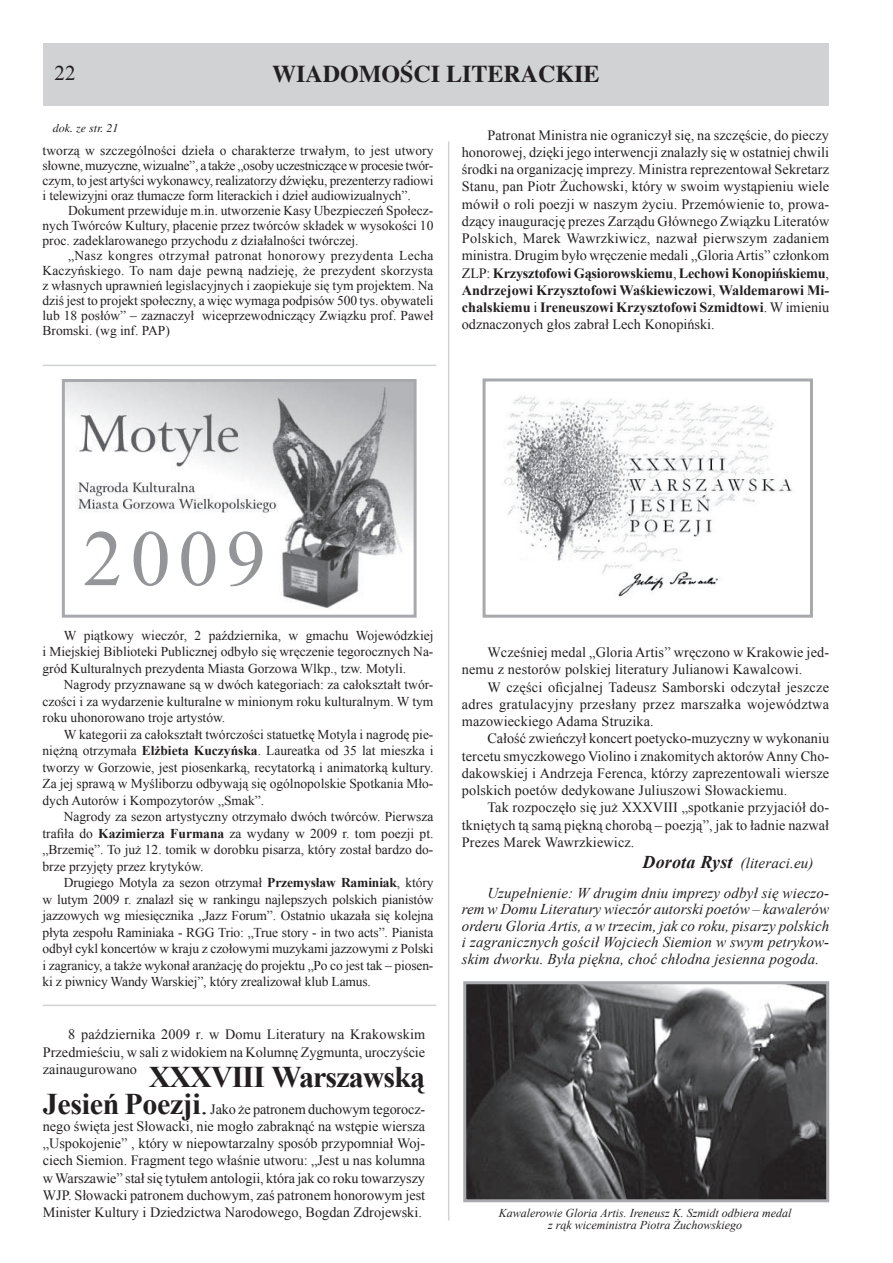
<style>
.page{position:relative;width:893px;height:1263px;background:#fff}
.page>*{position:absolute;margin:0;border:0;box-sizing:border-box;transform-origin:0 0}
.t1{font:79.5px "Times New Roman";color:#939598}
.t2{font:700 30px "Times New Roman";letter-spacing:-.03em;color:#231f20}
.t3{font:700 24px "Toronto";color:#231f20}
.t4{font:21px "Times New Roman";color:#231f20}
.t5{font:italic 15px/16.5px "Times New Roman";letter-spacing:.01em;color:#231f20}
.t6{font:14.25px/17.2px "Times New Roman";letter-spacing:.01em;color:#231f20;text-align:justify}
.t7{font:13.5px/16.5px "Times New Roman";color:#231f20;text-align:justify}
.t8{font:italic 12px/12px "Times New Roman";color:#231f20;text-align:center}
.t9{font:italic 12px "Toronto";color:#231f20}
.s1{font-weight:700}
.s2{font-weight:700;font-size:30px}
.s3{font-size:30px}
.s4{font-weight:700;font-size:18px}
</style>
<div class="page">
<div style="left:43px;top:43px;width:785px;height:63px;background:#d1d2d4"></div>
<hr style="left:448px;top:141px;width:1px;height:1079px;background:#d1d2d4">
<img style="left:66px;top:383px;width:347px;height:225px">
<div style="left:62px;top:379px;width:355px;height:239px;border:3px solid #a8a9ad"></div>
<hr style="left:43px;top:365px;width:393px;height:1px;background:#d1d2d4">
<hr style="left:43px;top:1005px;width:393px;height:1px;background:#d1d2d4">
<img style="left:504px;top:396px;width:288px;height:201px">
<div style="left:483px;top:378px;width:330px;height:240px;border:3px solid #a8a9ad"></div>
<img style="left:467px;top:985px;width:358px;height:213px">
<div style="left:463px;top:981px;width:366px;height:221px;border:3px solid #a8a9ad"></div>
<h3 class="t4" style="left:55px;top:59px;width:11px">22</h3>
<h3 class="t3" style="left:272px;top:60px;width:234px">WIADOMOŚCI LITERAC</h3>
<h3 class="t3" style="left:556px;top:60px;width:36px">KIE</h3>
<p class="t9" style="left:53px;top:121px;width:67px">dok. ze str. 21</p>
<p class="t7" style="left:43px;top:143px;width:393px;line-height:15px">tworzą w szczególności dzieła o charakterze trwałym, to jest utwory słowne, muzyczne, wizualne”, a także „osoby uczestniczące w procesie twór&shy;czym, to jest artyści wykonawcy, realizatorzy dźwięku, prezenterzy radiowi i telewizyjni oraz tłumacze form literackich i dzieł audiowizualnych”.</p>
<p class="t7" style="left:43px;top:203px;width:392px;line-height:15px;text-indent:26px">Dokument przewiduje m.in. utworzenie Kasy Ubezpieczeń Społecz&shy;nych Twórców Kultury, płacenie przez twórców składek w wysokości 10 proc. zadeklarowanego przychodu z działalności twórczej.</p>
<p class="t7" style="left:43px;top:248px;width:393px;line-height:15px;text-indent:26px">„Nasz kongres otrzymał patronat honorowy prezydenta Lecha Kaczyńskiego. To nam daje pewną nadzieję, że prezydent skorzysta z własnych uprawnień legislacyjnych i zaopiekuje się tym projektem. Na dziś jest to projekt społeczny, a więc wymaga podpisów 500 tys. obywateli lub 18 posłów” – zaznaczył wiceprzewodniczący Związku prof. Paweł Bromski. (wg inf. PAP)</p>
<p class="t6" style="left:462px;top:126px;width:369px;text-indent:26px">Patronat Ministra nie ograniczył się, na szczęście, do pieczy honorowej, dzięki jego interwencji znalazły się w ostatniej chwili środki na organizację imprezy. Ministra reprezentował Sekretarz Stanu, pan Piotr Żuchowski, który w swoim wystąpieniu wiele mówił o roli poezji w naszym życiu. Przemówienie to, prowa&shy;dzący inaugurację prezes Zarządu Głównego Związku Literatów Polskich, Marek Wawrzkiwicz, nazwał pierwszym zadaniem ministra. Drugim było wręczenie medali „Gloria Artis” członkom ZLP: <span class="s1">Krzysztofowi Gąsiorowskiemu</span>, <span class="s1">Lechowi Konopińskiemu</span>, <span class="s1">Andrzejowi Krzysztofowi Waśkiewiczowi</span>, <span class="s1">Waldemarowi Mi&shy;chalskiemu</span> i <span class="s1">Ireneuszowi Krzysztofowi Szmidtowi</span>. W imieniu odznaczonych głos zabrał Lech Konopiński.</p>
<h1 class="t1" style="left:83px;top:505px;width:178px">2009</h1>
<p class="t7" style="left:43px;top:627px;width:392px;text-indent:21px">W piątkowy wieczór, 2 października, w gmachu Wojewódzkiej i Miejskiej Biblioteki Publicznej odbyło się wręczenie tegorocznych Na&shy;gród Kulturalnych prezydenta Miasta Gorzowa Wlkp., tzw. Motyli.</p>
<p class="t7" style="left:43px;top:676px;width:392px;text-indent:21px">Nagrody przyznawane są w dwóch kategoriach: za całokształt twór&shy;czości i za wydarzenie kulturalne w minionym roku kulturalnym. W tym roku uhonorowano troje artystów.</p>
<p class="t7" style="left:43px;top:726px;width:392px;text-indent:21px">W kategorii za całokształt twórczości statuetkę Motyla i nagrodę pie&shy;niężną otrzymała <span class="s1">Elżbieta Kuczyńska</span>. Laureatka od 35 lat mieszka i tworzy w Gorzowie, jest piosenkarką, recytatorką i animatorką kultury.<br>Za jej sprawą w Myśliborzu odbywają się ogólnopolskie Spotkania Mło&shy;dych Autorów i Kompozytorów „Smak”.</p>
<p class="t7" style="left:43px;top:808px;width:392px;text-indent:21px">Nagrody za sezon artystyczny otrzymało dwóch twórców. Pierwsza trafiła do <span class="s1">Kazimierza Furmana</span> za wydany w 2009 r. tom poezji pt. „Brzemię”. To już 12. tomik w dorobku pisarza, który został bardzo do&shy;brze przyjęty przez krytyków.</p>
<p class="t7" style="left:43px;top:874px;width:393px;text-indent:21px">Drugiego Motyla za sezon otrzymał <span class="s1">Przemysław Raminiak</span>, który w lutym 2009 r. znalazł się w rankingu najlepszych polskich pianistów jazzowych wg miesięcznika „Jazz Forum”. Ostatnio ukazała się kolejna płyta zespołu Raminiaka - RGG Trio: „True story - in two acts”. Pianista odbył cykl koncertów w kraju z czołowymi muzykami jazzowymi z Polski i zagranicy, a także wykonał aranżację do projektu „Po co jest tak – piosen&shy;ki z piwnicy Wandy Warskiej”, który zrealizował klub Lamus.</p>
<p class="t6" style="left:43px;top:1025px;width:384px;line-height:17.7px;text-indent:26px">8 października 2009 r. w Domu Literatury na Krakowskim Przedmieściu, w sali z widokiem na Kolumnę Zygmunta, uroczyście zainaugurowano</p>
<h2 class="t2" style="left:149px;top:1056px;width:278px">XXXVIII Warszawską</h2>
<p class="t6" style="left:43px;top:1100px;width:384px"><span class="s2">Jesień Poezji</span><span class="s3">.</span> Jako że patronem duchowym tegorocz&shy;nego święta jest Słowacki, nie mogło zabraknąć na wstępie wiersza „Uspokojenie” , który w niepowtarzalny sposób przypomniał Woj&shy;ciech Siemion. Fragment tego właśnie utworu: „Jest u nas kolumna w Warszawie” stał się tytułem antologii, która jak co roku towarzyszy WJP. Słowacki patronem duchowym, zaś patronem honorowym jest Minister Kultury i Dziedzictwa Narodowego, Bogdan Zdrojewski.</p>
<p class="t6" style="left:462px;top:643px;width:369px;text-indent:26px">Wcześniej medal „Gloria Artis” wręczono w Krakowie jed&shy;nemu z nestorów polskiej literatury Julianowi Kawalcowi.</p>
<p class="t6" style="left:462px;top:678px;width:369px;text-indent:26px">W części oficjalnej Tadeusz Samborski odczytał jeszcze adres gratulacyjny przesłany przez marszałka województwa mazowieckiego Adama Struzika.</p>
<p class="t6" style="left:462px;top:730px;width:369px;text-indent:26px">Całość zwieńczył koncert poetycko-muzyczny w wykonaniu tercetu smyczkowego Violino i znakomitych aktorów Anny Cho&shy;dakowskiej i Andrzeja Ferenca, którzy zaprezentowali wiersze polskich poetów dedykowane Juliuszowi Słowackiemu.</p>
<p class="t6" style="left:462px;top:799px;width:369px;text-indent:26px">Tak rozpoczęło się już XXXVIII „spotkanie przyjaciół do&shy;tkniętych tą samą piękną chorobą – poezją”, jak to ładnie nazwał Prezes Marek Wawrzkiewicz.</p>
<p class="t5" style="left:487px;top:847px;width:343px;line-height:30px;text-indent:155px"><span class="s4">Dorota Ryst</span> (literaci.eu)<br>Uzupełnienie: W drugim dniu imprezy odbył się wieczo-</p>
<p class="t5" style="left:462px;top:901px;width:369px;text-align:justify">rem w Domu Literatury wieczór autorski poetów – kawalerów orderu Gloria Artis, a w trzecim, jak co roku, pisarzy polskich i zagranicznych gościł Wojciech Siemion w swym petrykow&shy;skim dworku. Była piękna, choć chłodna jesienna pogoda.</p>
<p class="t8" style="left:499px;top:1207px;width:294px">Kawalerowie Gloria Artis. Ireneusz K. Szmidt odbiera medal z rąk wiceministra Piotra Żuchowskiego</p>
</div>
